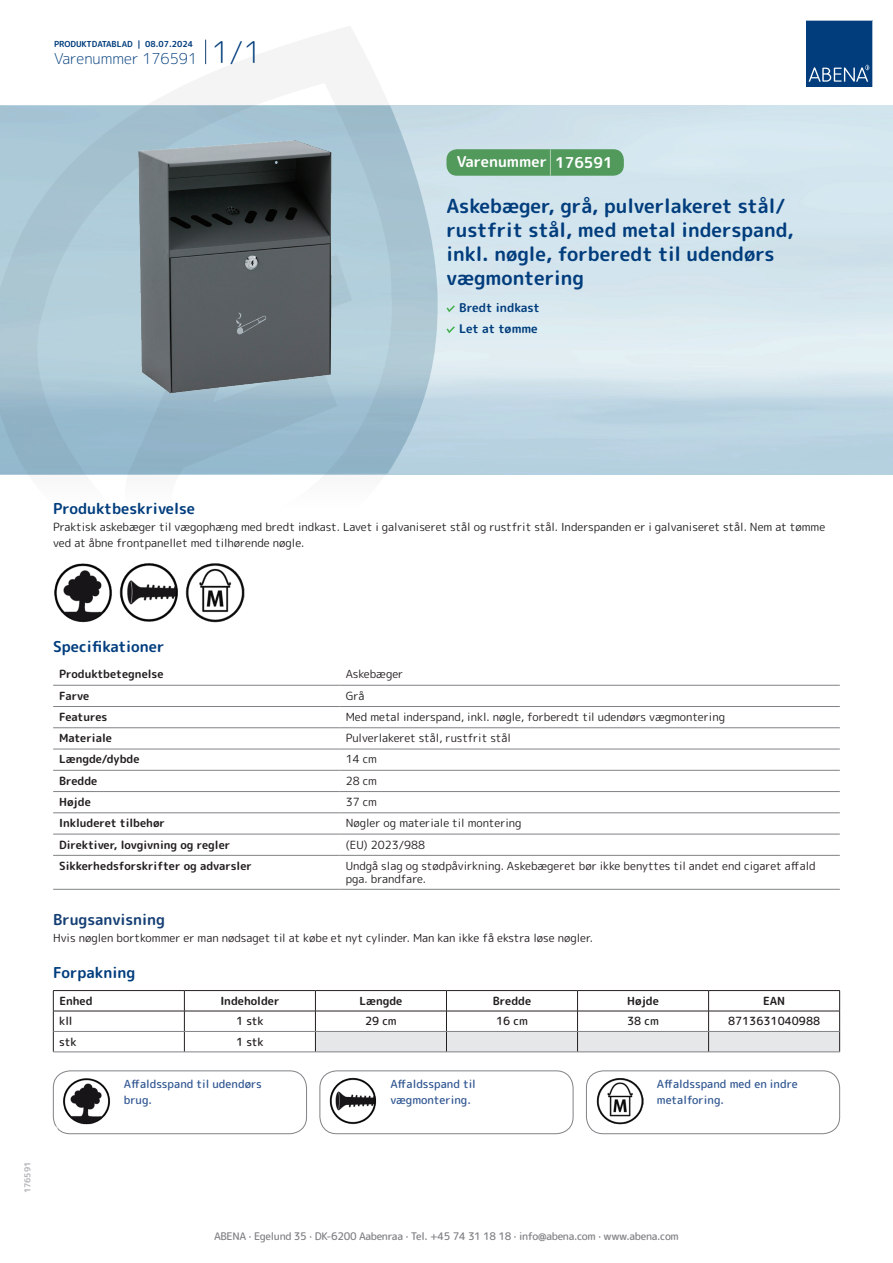
<style>
.page{position:relative;width:893px;height:1263px;background:#fff}
.page>*{position:absolute;margin:0;border:0;box-sizing:border-box;transform-origin:0 0}
.t1{font:700 19.5px/24px "Rounded Mplus 1 c";color:#013d7d}
.t2{font:700 15px "Rounded Mplus 1 c";color:#013d7d}
.t3{font:300 15px "Rounded Mplus 1 c";color:#013d7d}
.t4{font:700 15px "Rounded Mplus 1 c";color:#fff}
.t5{font:700 15px "Rounded Mplus 1 c";color:#153f74}
.t6{font:700 12px/21px "Rounded Mplus 1 c";color:#013d7d}
.t7{font:11.25px/16.5px "Rounded Mplus 1 c";color:#231f20}
.t8{font:700 11.25px "Rounded Mplus 1 c";color:#231f20}
.t9{font:500 11.25px/16.5px "Rounded Mplus 1 c";color:#305691}
.t10{font:500 11.25px "Rounded Mplus 1 c";color:#231f20}
.t11{font:500 10.5px "Rounded Mplus 1 c";letter-spacing:-.03em;color:#808285}
.t12{font:700 10.5px "Rounded Mplus 1 c";color:#fff}
.t13{font:700 8.25px "Rounded Mplus 1 c";color:#013d7d}
.t14{font:700 8.25px "Rounded Mplus 1 c";color:#b2b3b7}
.s1{font-size:30px}
.s2{font-size:25.5px}
</style>
<div class="page">
<svg style="left:0;top:26px;width:439px;height:572px"></svg>
<svg style="left:0;top:106px;width:438px;height:368px;background:#a6c3d2"></svg>
<svg style="left:205px;top:40px;width:1px;height:24px"></svg>
<svg style="left:806px;top:20px;width:67px;height:67px;background:#144b86"></svg>
<img style="left:130px;top:127px;width:218px;height:275px">
<img style="left:53px;top:563px;width:60px;height:59px">
<img style="left:119px;top:563px;width:59px;height:59px">
<img style="left:185px;top:563px;width:59px;height:59px">
<hr style="left:53px;top:685px;width:287px;height:1px;background:#808285">
<hr style="left:340px;top:685px;width:500px;height:1px;background:#808285">
<hr style="left:53px;top:706px;width:287px;height:1px;background:#808285">
<hr style="left:340px;top:706px;width:500px;height:1px;background:#808285">
<hr style="left:53px;top:727px;width:287px;height:1px;background:#808285">
<hr style="left:340px;top:727px;width:500px;height:1px;background:#808285">
<hr style="left:53px;top:749px;width:287px;height:1px;background:#808285">
<hr style="left:340px;top:749px;width:500px;height:1px;background:#808285">
<hr style="left:53px;top:770px;width:287px;height:1px;background:#808285">
<hr style="left:340px;top:770px;width:500px;height:1px;background:#808285">
<hr style="left:53px;top:791px;width:287px;height:1px;background:#808285">
<hr style="left:340px;top:791px;width:500px;height:1px;background:#808285">
<hr style="left:53px;top:812px;width:287px;height:1px;background:#808285">
<hr style="left:340px;top:812px;width:500px;height:1px;background:#808285">
<hr style="left:53px;top:834px;width:287px;height:1px;background:#808285">
<hr style="left:340px;top:834px;width:500px;height:1px;background:#808285">
<hr style="left:53px;top:855px;width:287px;height:1px;background:#808285">
<hr style="left:340px;top:855px;width:500px;height:1px;background:#808285">
<hr style="left:53px;top:889px;width:287px;height:1px;background:#808285">
<hr style="left:340px;top:889px;width:500px;height:1px;background:#808285">
<hr style="left:53px;top:990px;width:131px;height:1px;background:#231f20">
<hr style="left:184px;top:990px;width:131px;height:1px;background:#231f20">
<hr style="left:315px;top:990px;width:131px;height:1px;background:#231f20">
<hr style="left:446px;top:990px;width:131px;height:1px;background:#231f20">
<hr style="left:577px;top:990px;width:132px;height:1px;background:#231f20">
<hr style="left:709px;top:990px;width:131px;height:1px;background:#231f20">
<hr style="left:53px;top:1011px;width:131px;height:1px;background:#231f20">
<hr style="left:184px;top:1011px;width:131px;height:1px;background:#231f20">
<svg style="left:53px;top:991px;width:1px;height:61px"></svg>
<svg style="left:184px;top:991px;width:1px;height:61px"></svg>
<svg style="left:315px;top:991px;width:525px;height:61px"></svg>
<hr style="left:54px;top:1031px;width:130px;height:1px;background:#808285">
<hr style="left:184px;top:1031px;width:131px;height:1px;background:#808285">
<hr style="left:315px;top:1031px;width:131px;height:1px;background:#808285">
<hr style="left:446px;top:1031px;width:131px;height:1px;background:#808285">
<hr style="left:577px;top:1031px;width:132px;height:1px;background:#808285">
<hr style="left:709px;top:1031px;width:130px;height:1px;background:#808285">
<hr style="left:53px;top:1052px;width:131px;height:1px;background:#808285">
<hr style="left:184px;top:1052px;width:131px;height:1px;background:#808285">
<hr style="left:315px;top:1052px;width:131px;height:1px;background:#808285">
<hr style="left:446px;top:1052px;width:131px;height:1px;background:#808285">
<hr style="left:577px;top:1052px;width:132px;height:1px;background:#808285">
<hr style="left:709px;top:1052px;width:131px;height:1px;background:#808285">
<img style="left:63px;top:1078px;width:47px;height:47px">
<div style="left:53px;top:1071px;width:254px;height:63px;border:1px solid #808285;border-radius:17px"></div>
<img style="left:330px;top:1077px;width:46px;height:48px">
<div style="left:320px;top:1071px;width:253px;height:63px;border:1px solid #808285;border-radius:17px"></div>
<img style="left:596px;top:1078px;width:47px;height:47px">
<div style="left:586px;top:1071px;width:254px;height:63px;border:1px solid #808285;border-radius:17px"></div>
<svg style="left:446px;top:305px;width:9px;height:7px"></svg>
<svg style="left:446px;top:326px;width:9px;height:7px"></svg>
<div style="left:446px;top:149px;width:178px;height:27px;background:#52995c;border-radius:10px"></div>
<p class="t13" style="left:54px;top:38px;width:141px">PRODUKTDATABLAD | 08.07.2024</p>
<h2 class="t3" style="left:54px;top:48px;width:209px">Varenummer 176591 <span class="s1">1/1</span></h2>
<h2 class="t4" style="left:457px;top:151px;width:157px">Varenummer <span class="s2">|</span> 176591</h2>
<h1 class="t1" style="left:446px;top:194px;width:349px">Askebæger, grå, pulverlakeret stål/ rustfrit stål, med metal inderspand, inkl. nøgle, forberedt til udendørs vægmontering</h1>
<p class="t6" style="left:459px;top:297px;width:82px">Bredt indkast<br>Let at tømme</p>
<h2 class="t2" style="left:53px;top:498px;width:143px">Produktbeskrivelse</h2>
<p class="t7" style="left:53px;top:518px;width:774px">Praktisk askebæger til vægophæng med bredt indkast. Lavet i galvaniseret stål og rustfrit stål. Inderspanden er i galvaniseret stål. Nem at tømme ved at åbne frontpanellet med tilhørende nøgle.</p>
<p class="t14" style="left:22px;top:1193px;width:33px;rotate:-90deg">176591</p>
<h2 class="t2" style="left:53px;top:635px;width:113px">Specifikationer</h2>
<p class="t8" style="left:59px;top:666px;width:106px">Produktbetegnelse</p>
<p class="t7" style="left:346px;top:666px;width:59px">Askebæger</p>
<p class="t8" style="left:59px;top:688px;width:32px">Farve</p>
<p class="t7" style="left:346px;top:687px;width:20px">Grå</p>
<p class="t8" style="left:59px;top:709px;width:50px">Features</p>
<p class="t7" style="left:346px;top:708px;width:381px">Med metal inderspand, inkl. nøgle, forberedt til udendørs vægmontering</p>
<p class="t8" style="left:59px;top:730px;width:54px">Materiale</p>
<p class="t7" style="left:346px;top:730px;width:167px">Pulverlakeret stål, rustfrit stål</p>
<p class="t8" style="left:59px;top:751px;width:82px">Længde/dybde</p>
<p class="t7" style="left:346px;top:751px;width:33px">14 cm</p>
<p class="t8" style="left:59px;top:773px;width:40px">Bredde</p>
<p class="t7" style="left:346px;top:772px;width:33px">28 cm</p>
<p class="t8" style="left:59px;top:794px;width:33px">Højde</p>
<p class="t7" style="left:346px;top:794px;width:33px">37 cm</p>
<p class="t8" style="left:59px;top:815px;width:107px">Inkluderet tilbehør</p>
<p class="t7" style="left:346px;top:815px;width:177px">Nøgler og materiale til montering</p>
<p class="t8" style="left:59px;top:836px;width:173px">Direktiver, lovgivning og regler</p>
<p class="t7" style="left:346px;top:836px;width:81px">(EU) 2023/988</p>
<p class="t8" style="left:59px;top:858px;width:194px">Sikkerhedsforskrifter og advarsler</p>
<p class="t7" style="left:346px;top:859px;width:471px;line-height:13.5px">Undgå slag og stødpåvirkning. Askebægeret bør ikke benyttes til andet end cigaret affald pga. brandfare.</p>
<h2 class="t5" style="left:53px;top:909px;width:113px">Brugsanvisning</h2>
<p class="t7" style="left:53px;top:930px;width:541px">Hvis nøglen bortkommer er man nødsaget til at købe et nyt cylinder. Man kan ikke få ekstra løse nøgler.</p>
<h2 class="t2" style="left:53px;top:962px;width:84px">Forpakning</h2>
<p class="t8" style="left:59px;top:993px;width:35px">Enhed</p>
<p class="t8" style="left:220px;top:993px;width:61px">Indeholder</p>
<p class="t8" style="left:359px;top:993px;width:44px">Længde</p>
<p class="t8" style="left:493px;top:993px;width:40px">Bredde</p>
<p class="t8" style="left:627px;top:993px;width:33px">Højde</p>
<p class="t8" style="left:763px;top:993px;width:24px">EAN</p>
<p class="t10" style="left:59px;top:1013px;width:15px">kll</p>
<p class="t10" style="left:236px;top:1013px;width:29px">1 stk</p>
<p class="t10" style="left:365px;top:1013px;width:33px">29 cm</p>
<p class="t10" style="left:496px;top:1013px;width:33px">16 cm</p>
<p class="t10" style="left:627px;top:1013px;width:33px">38 cm</p>
<p class="t10" style="left:728px;top:1013px;width:94px">8713631040988</p>
<p class="t10" style="left:59px;top:1034px;width:19px">stk</p>
<p class="t10" style="left:236px;top:1034px;width:29px">1 stk</p>
<p class="t9" style="left:124px;top:1075px;width:139px">Affaldsspand til udendørs brug.</p>
<p class="t9" style="left:390px;top:1075px;width:87px">Affaldsspand til vægmontering.</p>
<p class="t9" style="left:657px;top:1075px;width:142px">Affaldsspand med en indre metalforing.</p>
<p class="t12" style="left:53px;top:1123px;width:7px">*</p>
<p class="t11" style="left:214px;top:1229px;width:466px">ABENA · Egelund 35 · DK-6200 Aabenraa · Tel. +45 74 31 18 18 · info@abena.com · www.abena.com</p>
</div>
